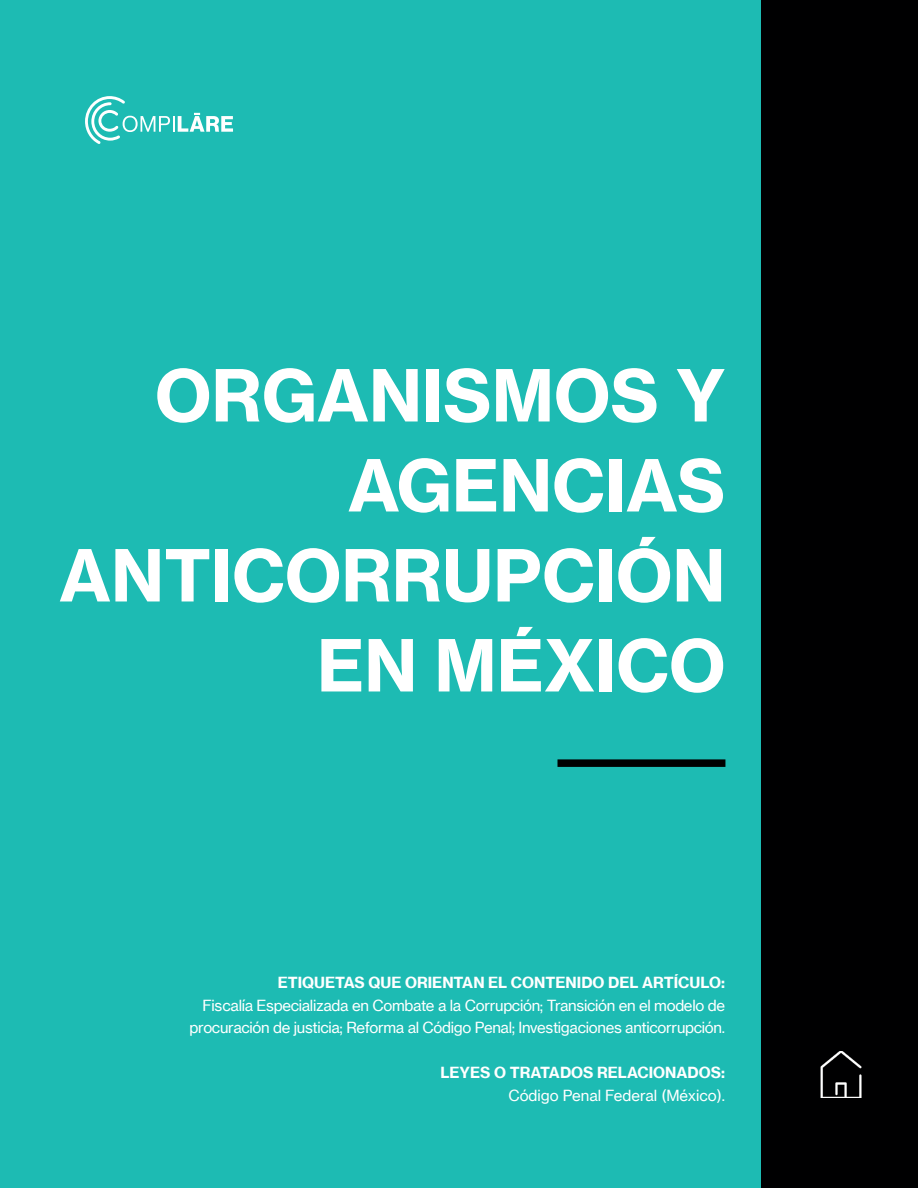
<style>
.page{position:relative;width:918px;height:1188px;background:#fff}
.page>*{position:absolute;margin:0;border:0;box-sizing:border-box;transform-origin:0 0}
.Títulos_importantes{font:70.5px/90px "N Haas Grotesk TX Pro 75 Bd";color:#fff;text-align:right}
.Títulos_importantes-2{font:15px "N Haas Grotesk TX Pro 55 Rg";letter-spacing:-.02em;color:#fff}
.Títulos_importantes-3{font:15px "N Haas Grotesk TX Pro 75 Bd";color:#fff}
.Títulos_importantes-4{font:15px "N Haas Grotesk TX Pro 55 Rg";color:#fff}
</style>
<div class="page">
<div style="left:0;top:0;width:15px;height:1188px;background:#1dbbb3"></div>
<div style="left:1px;top:0;width:917px;height:1188px;background:#1dbbb3"></div>
<div style="left:762px;top:0;width:156px;height:1188px;background:#000001"></div>
<div style="left:558px;top:759px;width:167px;height:8px;background:#000"></div>
<svg style="left:85px;top:96px;width:148px;height:48px"></svg>
<img style="left:820px;top:1051px;width:42px;height:47px">
<p class="Títulos_importantes" style="left:155px;top:351px;width:572px">ORGANISMOS Y<br>AGENCIAS</p>
<p class="Títulos_importantes" style="left:59px;top:531px;width:668px">ANTICORRUPCIÓN<br>EN MÉXICO</p>
<p class="Títulos_importantes-3" style="left:278px;top:973px;width:449px">ETIQUETAS QUE ORIENTAN EL CONTENIDO DEL ARTÍCULO:</p>
<p class="Títulos_importantes-2" style="left:203px;top:996px;width:524px">Fiscalía Especializada en Combate a la Corrupción; Transición en el modelo de</p>
<p class="Títulos_importantes-2" style="left:190px;top:1018px;width:537px">procuración de justicia; Reforma al Código Penal; Investigaciones anticorrupción.</p>
<p class="Títulos_importantes-3" style="left:440px;top:1063px;width:286px">LEYES O TRATADOS RELACIONADOS:</p>
<p class="Títulos_importantes-4" style="left:508px;top:1086px;width:218px">Código Penal Federal (México).</p>
</div>
